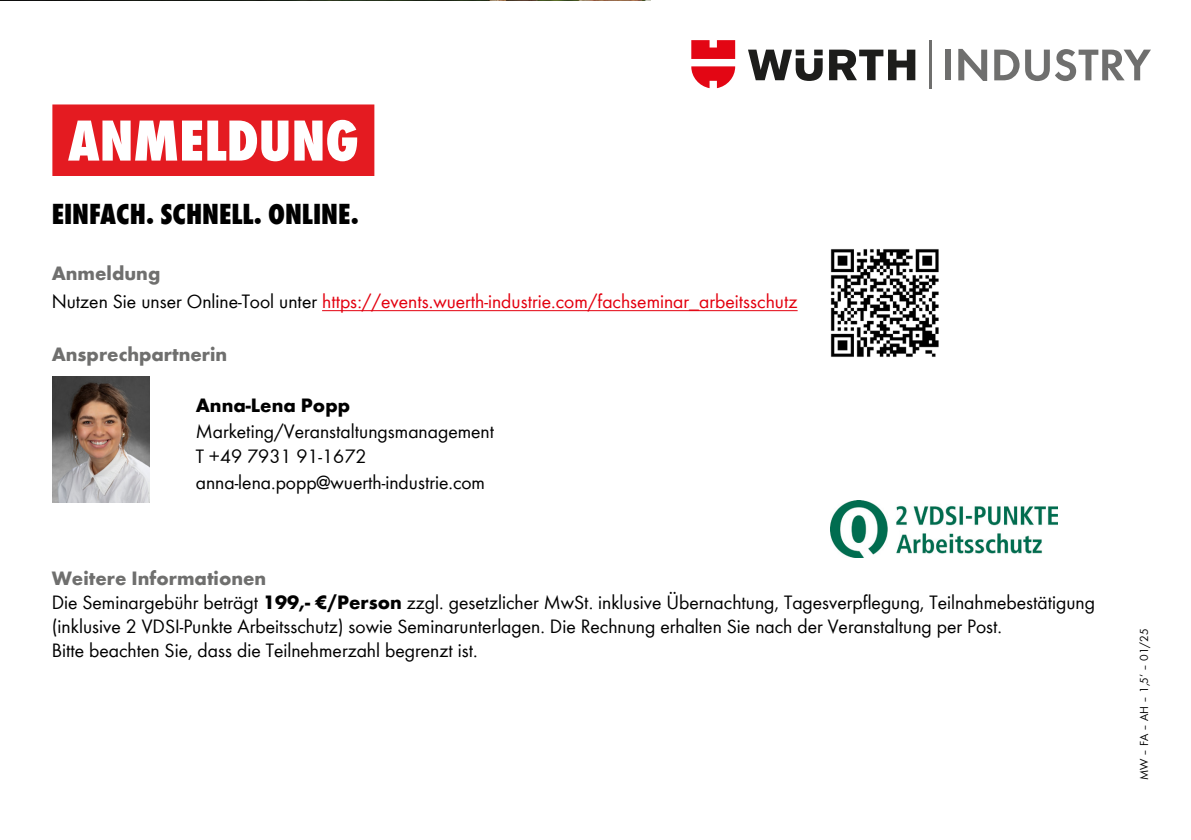
<style>
.page{position:relative;width:1191px;height:840px;background:#fff}
.page>*{position:absolute;margin:0;border:0;box-sizing:border-box;transform-origin:0 0}
.t1{font:800 condensed 60px "Wuerth Global";color:#fff}
.t2{font:30px "Wuerth Extra Bold Cond Caps";color:#000}
.t3{font:20px/24px "Wuerth Global";color:#000}
.t4{font:20px/28px "Wuerth Global";color:#e3000f}
.t5{font:700 20px "Wuerth Global";color:#6f6f6e}
.t6{font:700 20px "Wuerth Global";color:#000}
.t7{font:12px "Wuerth Global";color:#000}
.s1{font-weight:700;color:#6f6f6e}
.s2{color:#000}
.s3{font-weight:700}
</style>
<div class="page">
<div style="left:52px;top:104px;width:322px;height:72px;background:#e41b21"></div>
<hr style="left:322px;top:310px;width:475px;height:1px;background:#e3000f">
<img style="left:830px;top:249px;width:109px;height:108px">
<img style="left:52px;top:376px;width:98px;height:126px">
<img style="left:0;top:0;width:651px;height:1px">
<img style="left:831px;top:500px;width:226px;height:57px">
<svg style="left:1025px;top:49px;width:126px;height:32px"></svg>
<svg style="left:748px;top:40px;width:271px;height:41px"></svg>
<svg style="left:691px;top:40px;width:44px;height:48px"></svg>
<hr style="left:929px;top:40px;width:2px;height:48px;background:#6f6f6e">
<h1 class="t1" style="left:68px;top:105px;width:293px">ANMELDUNG</h1>
<h2 class="t2" style="left:52px;top:192px;width:309px">EINFACH. SCHNELL. ONLINE.</h2>
<p class="t4" style="left:52px;top:258px;width:747px"><span class="s1">Anmeldung<br></span><span class="s2">Nutzen Sie unser Online-Tool unter</span> https://events.wuerth-industrie.com/fachseminar_arbeitsschutz</p>
<p class="t5" style="left:52px;top:342px;width:177px">Ansprechpartnerin</p>
<p class="t6" style="left:196px;top:393px;width:156px">Anna-Lena Popp</p>
<p class="t3" style="left:196px;top:418px;width:300px;line-height:25.4px">Marketing/Veranstaltungsmanagement<br>T +49 7931 91-1672 anna-lena.popp@wuerth-industrie.com</p>
<p class="t3" style="left:52px;top:566px;width:1045px"><span class="s1">Weitere Informationen<br></span>Die Seminargebühr beträgt <span class="s3">199,- €/Person</span> zzgl. gesetzlicher MwSt. inklusive Übernachtung, Tagesverpflegung, Teilnahmebestätigung (inklusive 2 VDSI-Punkte Arbeitsschutz) sowie Seminarunterlagen. Die Rechnung erhalten Sie nach der Veranstaltung per Post.<br>Bitte beachten Sie, dass die Teilnehmerzahl begrenzt ist.</p>
<p class="t7" style="left:1137px;top:780px;width:153px;rotate:-90deg">MW – FA – AH – 1,5‘ – 01/25</p>
</div>
